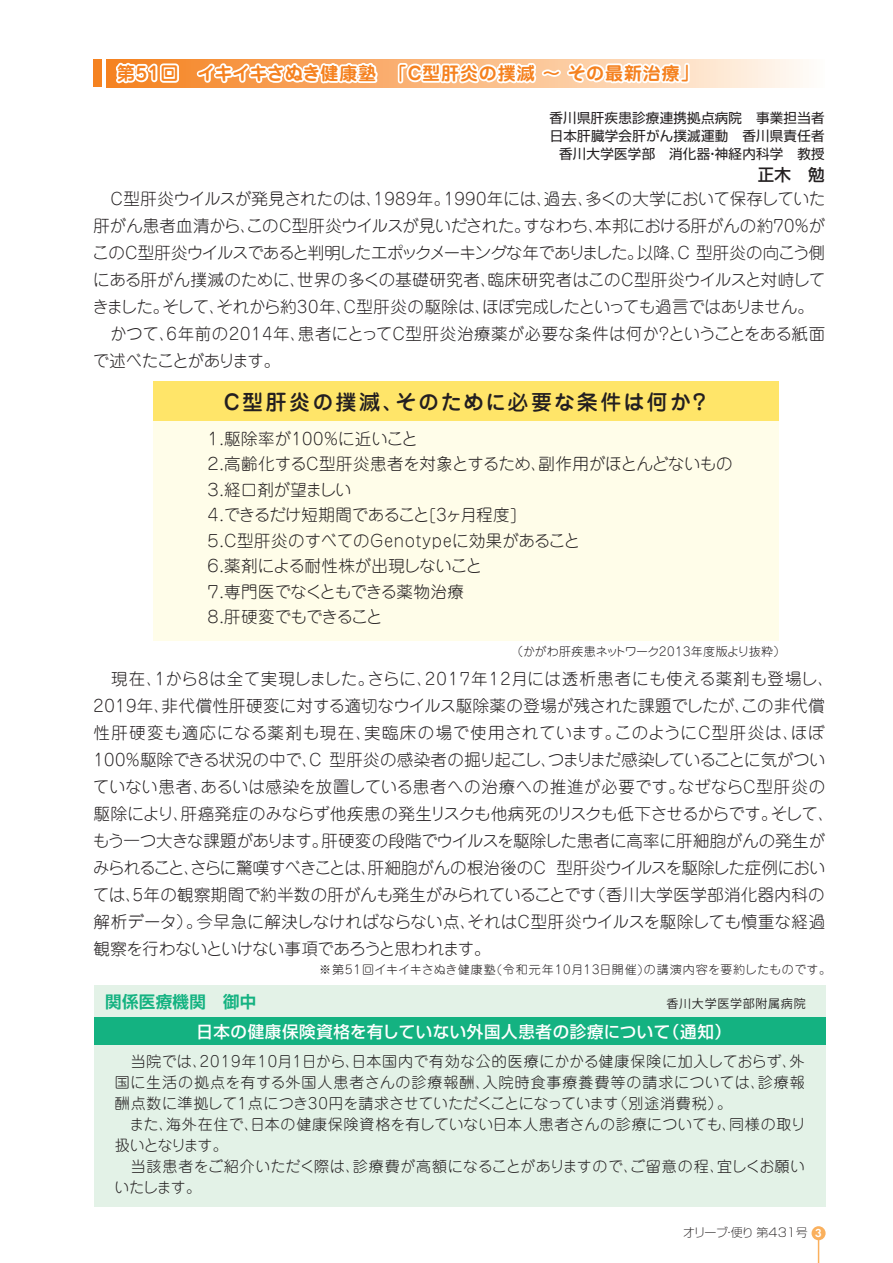
<style>
.page{position:relative;width:893px;height:1263px;background:#fff}
.page>*{position:absolute;margin:0;border:0;box-sizing:border-box;transform-origin:0 0}
.t1{font:500 21px "Jun 34 Pro";letter-spacing:.1em;color:#231f20}
.t2{font:700 18px "Jun 501 Pro";letter-spacing:.05em;color:#f58220}
.t3{font:300 16.5px/27px "Jun 101 Pro";letter-spacing:-.005em;color:#231f20}
.t4{font:500 16.5px "Shin Go Pro";letter-spacing:.04em;color:#fff}
.t5{font:700 16.5px "Shin Go Pro De";letter-spacing:.02em;color:#14b281}
.t6{font:500 16.5px "Shin Go Pro";color:#231f20}
.t7{font:300 15px/21px "Jun 101 Pro";letter-spacing:.015em;color:#231f20}
.t8{font:13.5px/18px "Shin Go Pro";letter-spacing:.02em;color:#231f20;text-align:right}
.t9{font:300 12px "Jun 101 Pro";letter-spacing:.05em;color:#231f20}
.t10{font:300 12px "Jun 101 Pro";letter-spacing:.005em;color:#231f20}
.t11{font:300 expanded 12px "Shin Go Pro";letter-spacing:-.02em;color:#231f20}
.t12{font:12px "Koz Go Pro";letter-spacing:.06em;color:#231f20}
.s1{font-family:"Futura T";font-weight:600;font-stretch:normal;color:#fff}
</style>
<div class="page">
<div style="left:811px;top:1226px;width:15px;height:14px;background:#fab05d;border-radius:50%"></div>
<hr style="left:818px;top:1233px;width:1px;height:30px;background:#fab05d">
<div style="left:153px;top:383px;width:626px;height:258px;background:#fffde9"></div>
<div style="left:153px;top:381px;width:626px;height:40px;background:#ffe569"></div>
<div style="left:94px;top:985px;width:731px;height:221px;background:#e3f2e7"></div>
<div style="left:94px;top:1017px;width:731px;height:27px;background:#14b281"></div>
<svg style="left:106px;top:60px;width:697px;height:27px;background:#fcd6b4"></svg>
<div style="left:94px;top:60px;width:8px;height:27px;background:#f58220"></div>
<svg style="left:113px;top:59px;width:68px;height:26px"></svg>
<svg style="left:195px;top:59px;width:185px;height:29px"></svg>
<svg style="left:396px;top:59px;width:296px;height:29px"></svg>
<p class="t2" style="left:117px;top:59px;width:583px">第51回　イキイキさぬき健康塾　「C型肝炎の撲滅 ～ その最新治療」</p>
<p class="t8" style="left:549px;top:107px;width:277px">香川県肝疾患診療連携拠点病院　事業担当者日本肝臓学会肝がん撲滅運動　香川県責任者香川大学医学部　消化器・神経内科学　教授</p>
<p class="t6" style="left:758px;top:161px;width:68px">正木　勉</p>
<p class="t3" style="left:92px;top:184px;width:734px;text-indent:18px">C型肝炎ウイルスが発見されたのは、1989年。1990年には、過去、多くの大学において保存していた肝がん患者血清から、このC型肝炎ウイルスが見いだされた。すなわち、本邦における肝がんの約70％がこのC型肝炎ウイルスであると判明したエポックメーキングな年でありました。以降、C 型肝炎の向こう側にある肝がん撲滅のために、世界の多くの基礎研究者、臨床研究者はこのC型肝炎ウイルスと対峙してきました。そして、それから約30年、C型肝炎の駆除は、ほぼ完成したといっても過言ではありません。　かつて、6年前の2014年、患者にとってC型肝炎治療薬が必要な条件は何か？ということをある紙面で述べたことがあります。</p>
<p class="t1" style="left:224px;top:385px;width:487px">C型肝炎の撲滅、そのために必要な条件は何か？</p>
<p class="t3" style="left:205px;top:424px;width:529px;line-height:25.5px">１．駆除率が100％に近いこと<br>２．高齢化するC型肝炎患者を対象とするため、副作用がほとんどないもの<br>３．経口剤が望ましい<br>４．できるだけ短期間であること[3ヶ月程度]<br>５．C型肝炎のすべてのGenotypeに効果があること<br>６．薬剤による耐性株が出現しないこと<br>７．専門医でなくともできる薬物治療<br>８．肝硬変でもできること</p>
<p class="t10" style="left:511px;top:642px;width:276px">（かがわ肝疾患ネットワーク2013年度版より抜粋）</p>
<p class="t3" style="left:93px;top:664px;width:743px">　現在、1から8は全て実現しました。さらに、2017年12月には透析患者にも使える薬剤も登場し、2019年、非代償性肝硬変に対する適切なウイルス駆除薬の登場が残された課題でしたが、この非代償性肝硬変も適応になる薬剤も現在、実臨床の場で使用されています。このようにC型肝炎は、ほぼ100％駆除できる状況の中で、C 型肝炎の感染者の掘り起こし、つまりまだ感染していることに気がついていない患者、あるいは感染を放置している患者への治療への推進が必要です。なぜならC型肝炎の駆除により、肝癌発症のみならず他疾患の発生リスクも他病死のリスクも低下させるからです。そして、もう一つ大きな課題があります。肝硬変の段階でウイルスを駆除した患者に高率に肝細胞がんの発生がみられること、さらに驚嘆すべきことは、肝細胞がんの根治後のC 型肝炎ウイルスを駆除した症例においては、5年の観察期間で約半数の肝がんも発生がみられていることです（香川大学医学部消化器内科の解析データ）。今早急に解決しなければならない点、それはC型肝炎ウイルスを駆除しても慎重な経過観察を行わないといけない事項であろうと思われます。</p>
<p class="t9" style="left:319px;top:960px;width:513px">※第51回イキイキさぬき健康塾(令和元年10月13日開催)の講演内容を要約したものです。</p>
<p class="t5" style="left:105px;top:988px;width:153px">関係医療機関　御中</p>
<p class="t12" style="left:666px;top:996px;width:141px">香川大学医学部附属病院</p>
<p class="t4" style="left:196px;top:1018px;width:536px">日本の健康保険資格を有していない外国人患者の診療について（通知）</p>
<p class="t7" style="left:115px;top:1049px;width:691px;text-align:justify">　当院では、2019年10月1日から、日本国内で有効な公的医療にかかる健康保険に加入しておらず、外国に生活の拠点を有する外国人患者さんの診療報酬、入院時食事療養費等の請求については、診療報酬点数に準拠して1点につき30円を請求させていただくことになっています（別途消費税）。</p>
<p class="t7" style="left:115px;top:1112px;width:692px;text-indent:15px">また、海外在住で、日本の健康保険資格を有していない日本人患者さんの診療についても、同様の取り扱いとなります。</p>
<p class="t7" style="left:114px;top:1154px;width:692px;text-indent:16px">当該患者をご紹介いただく際は、診療費が高額になることがありますので、ご留意の程、宜しくお願いいたします。</p>
<p class="t11" style="left:683px;top:1223px;width:140px">オリーブ・便り 第431号 <span class="s1">3</span></p>
</div>
